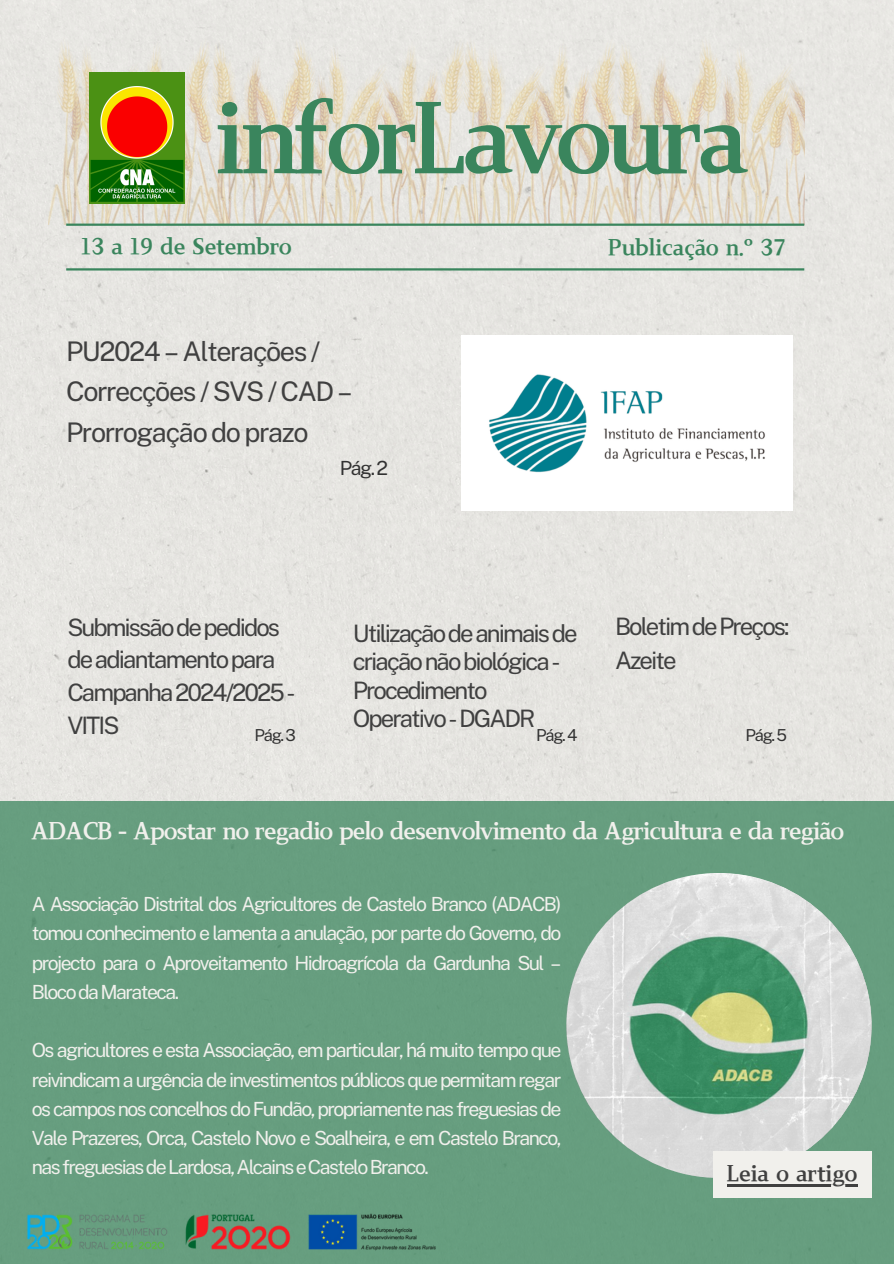
<style>
.page{position:relative;width:894px;height:1264px;background:#fff}
.page>*{position:absolute;margin:0;border:0;box-sizing:border-box;transform-origin:0 0}
.t1{font:105px "Canva Bumper Crop";letter-spacing:-.045em;color:#3a855d}
.t2{font:27px/40.5px "Public Sans";letter-spacing:-.05em;color:#404040}
.t3{font:25.5px "Canva Bumper Crop";letter-spacing:-.03em;color:#f1f0ec}
.t4{font:24px/28.2px "Public Sans";letter-spacing:-.08em;color:#404040}
.t5{font:24px "Canva Bumper Crop";color:#3a855d}
.t6{font:24px "Canva Bumper Crop";color:#404040}
.t7{font:19.5px/29.2px "Public Sans";letter-spacing:-.08em;color:#f1f0ec;text-align:justify}
.t8{font:19.5px "Public Sans";color:#323232}
.t9{font:16.5px "Public Sans";letter-spacing:-.08em;color:#323232}
</style>
<div class="page">
<div style="left:0;top:0;width:893px;height:801px;background:#e6e5e1"></div>
<div style="left:0;top:801px;width:893px;height:462px;background:#679e7f"></div>
<img style="left:566px;top:873px;width:305px;height:304px">
<img style="left:48px;top:35px;width:406px;height:189px">
<img style="left:27px;top:1213px;width:409px;height:38px">
<img style="left:454px;top:35px;width:350px;height:188px">
<hr style="left:66px;top:223px;width:738px;height:3px;background:#3a855d">
<hr style="left:66px;top:268px;width:738px;height:2px;background:#3a855d">
<img style="left:89px;top:72px;width:95px;height:131px">
<div style="left:712px;top:1150px;width:159px;height:47px;background:#f1f0ec"></div>
<hr style="left:726px;top:1184px;width:131px;height:2px;background:#404040">
<img style="left:462px;top:336px;width:329px;height:174px">
<p class="t1" style="left:215px;top:78px;width:534px">inforLavoura</p>
<h4 class="t5" style="left:81px;top:233px;width:212px">13 a 19 de Setembro</h4>
<h2 class="t5" style="left:608px;top:233px;width:179px">Publicação n.º 37</h2>
<h3 class="t2" style="left:66px;top:331px;width:288px">PU2024 – Alterações /<br>Correcções / SVS / CAD –<br>Prorrogação do prazo</h3>
<h4 class="t8" style="left:340px;top:457px;width:50px">Pág.2</h4>
<h4 class="t4" style="left:67px;top:610px;width:229px;line-height:32.7px">Submissãodepedidos deadiantamentopara<br>Campanha2024/2025-<br>VITIS</h4>
<p class="t9" style="left:254px;top:725px;width:43px">Pág.3</p>
<h3 class="t4" style="left:353px;top:619px;width:226px">Utilizaçãodeanimaisde criaçãonãobiológica-<br>Procedimento<br>Operativo-DGADR</h3>
<h2 class="t9" style="left:536px;top:725px;width:43px">Pág.4</h2>
<h3 class="t4" style="left:615px;top:609px;width:176px;line-height:33.8px">BoletimdePreços:<br>Azeite</h3>
<p class="t9" style="left:745px;top:725px;width:43px">Pág.5</p>
<h3 class="t3" style="left:31px;top:816px;width:813px">ADACB - Apostar no regadio pelo desenvolvimento da Agricultura e da região</h3>
<h3 class="t7" style="left:32px;top:889px;width:531px">A Associação Distrital dos Agricultores de Castelo Branco (ADACB) tomou conhecimento e lamenta a anulação, por parte do Governo, do projecto para o Aproveitamento Hidroagrícola da Gardunha Sul – BlocodaMarateca.</h3>
<p class="t7" style="left:32px;top:1035px;width:531px">Os agricultores e esta Associação, em particular, há muito tempo que reivindicam a urgência de investimentos públicos que permitam regar os campos nos concelhos do Fundão, propriamente nas freguesias de Vale Prazeres, Orca, Castelo Novo e Soalheira, e em Castelo Branco, nasfreguesiasdeLardosa,AlcainseCasteloBranco.</p>
<h1 class="t6" style="left:726px;top:1159px;width:132px">Leia o artigo</h1>
</div>
